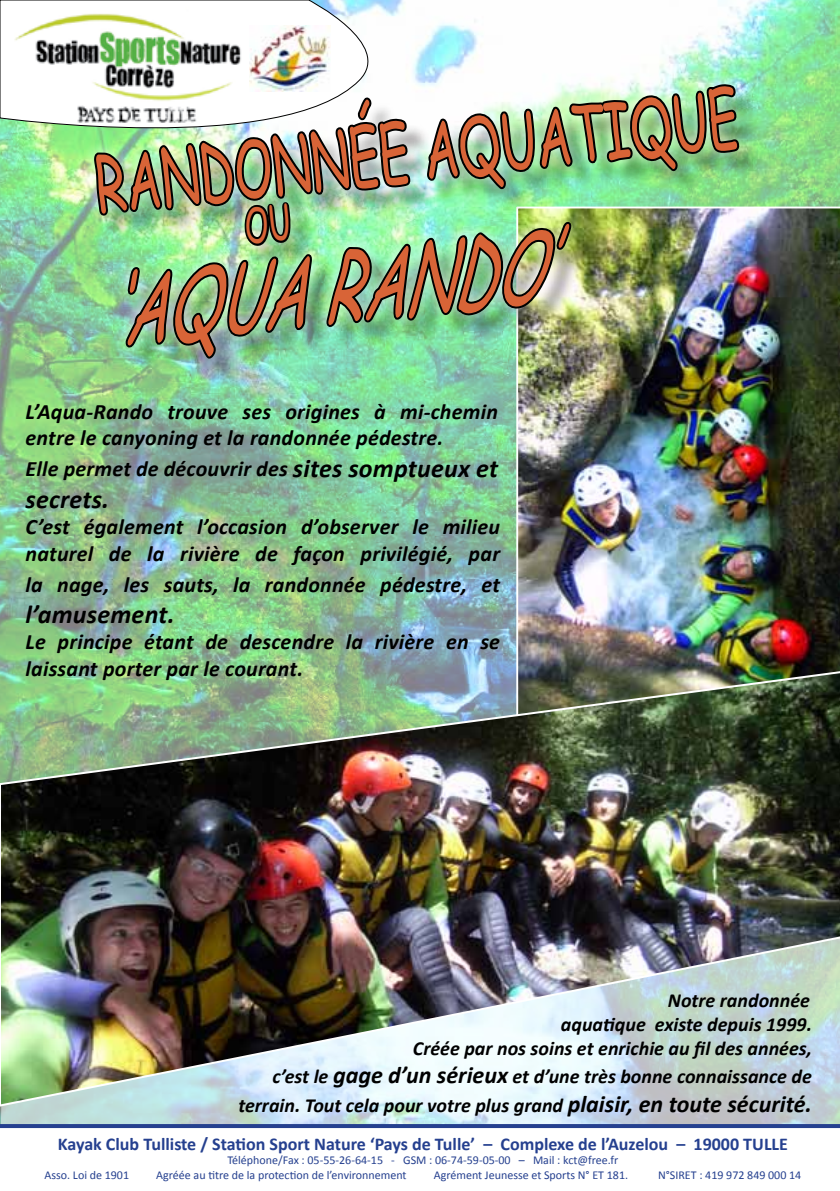
<style>
.page{position:relative;width:840px;height:1191px;background:#fff}
.page>*{position:absolute;margin:0;border:0;box-sizing:border-box;transform-origin:0 0}
.t1{font:italic 95.6px "Comic Sans MS";color:#d86437;scale:.63 1}
.t2{font:77.2px "Comic Sans MS";color:#d86437;scale:.63 1}
.t3{font:italic 700 26px "Calibri";letter-spacing:.01em;color:#000}
.t4{font:italic 700 22px/26.4px "Calibri";letter-spacing:.01em;color:#000}
.t5{font:italic 700 20px/24px "Calibri";color:#000;text-align:right}
.t6{font:700 18px "Calibri";color:#25408f}
.t7{font:12px "Calibri";color:#25408f}
.s1{font-size:26px}
.s2{font-size:24px}
</style>
<div class="page">
<img style="left:0;top:0;width:839px;height:669px">
<img style="left:516px;top:206px;width:323px;height:463px">
<svg style="left:0;top:1108px;width:839px;height:16px;background:#c7dae0"></svg>
<img style="left:0;top:669px;width:839px;height:439px">
<svg style="left:0;top:0;width:396px;height:157px"></svg>
<img style="left:76px;top:47px;width:694px;height:334px">
<svg style="left:0;top:1124px;width:839px;height:5px"></svg>
<img style="left:93px;top:24px;width:648px;height:555px">
<h2 class="t2" style="left:89px;top:128px;width:1026px;rotate:-6deg">RANDONNÉE AQUATIQUE</h2>
<h1 class="t1" style="left:101px;top:241px;width:705px;rotate:-6deg">‘AQUA RANDO’</h1>
<p class="t4" style="left:26px;top:397px;width:473px">L’Aqua-Rando trouve ses origines à mi-chemin entre le canyoning et la randonnée pédestre.</p>
<p class="t4" style="left:26px;top:455px;width:473px">Elle permet de découvrir des <span class="s1">sites somptueux et</span></p>
<p class="t3" style="left:26px;top:483px;width:85px">secrets.</p>
<p class="t4" style="left:26px;top:512px;width:476px">C’est également l’occasion d’observer le milieu naturel de la rivière de façon privilégié, par</p>
<p class="t4" style="left:26px;top:570px;width:476px">la nage, les sauts, la randonnée pédestre, et</p>
<p class="t3" style="left:26px;top:598px;width:150px">l’amusement.</p>
<p class="t4" style="left:26px;top:628px;width:475px">Le principe étant de descendre la rivière en se laissant porter par le courant.</p>
<p class="t5" style="left:412px;top:987px;width:400px">Notre randonnée<br>aquatique existe depuis 1999.<br>Créée par nos soins et enrichie au fil des années,</p>
<p class="t5" style="left:238px;top:1061px;width:575px;line-height:28.8px">c’est le <span class="s2">gage d’un sérieux</span> et d’une très bonne connaissance de terrain. Tout cela pour votre plus grand <span class="s2">plaisir, en toute sécurité.</span></p>
<p class="t6" style="left:58px;top:1132px;width:731px">Kayak Club Tulliste / Station Sport Nature ‘Pays de Tulle’ – Complexe de l’Auzelou – 19000 TULLE</p>
<p class="t7" style="left:227px;top:1152px;width:392px">Téléphone/Fax : 05-55-26-64-15 - GSM : 06-74-59-05-00 – Mail : kct@free.fr</p>
<p class="t7" style="left:44px;top:1167px;width:86px">Asso. Loi de 1901</p>
<p class="t7" style="left:156px;top:1167px;width:252px">Agréée au titre de la protection de l’environnement</p>
<p class="t7" style="left:433px;top:1167px;width:196px">Agrément Jeunesse et Sports N° ET 181.</p>
<p class="t7" style="left:657px;top:1167px;width:145px">N°SIRET : 419 972 849 000 14</p>
</div>
